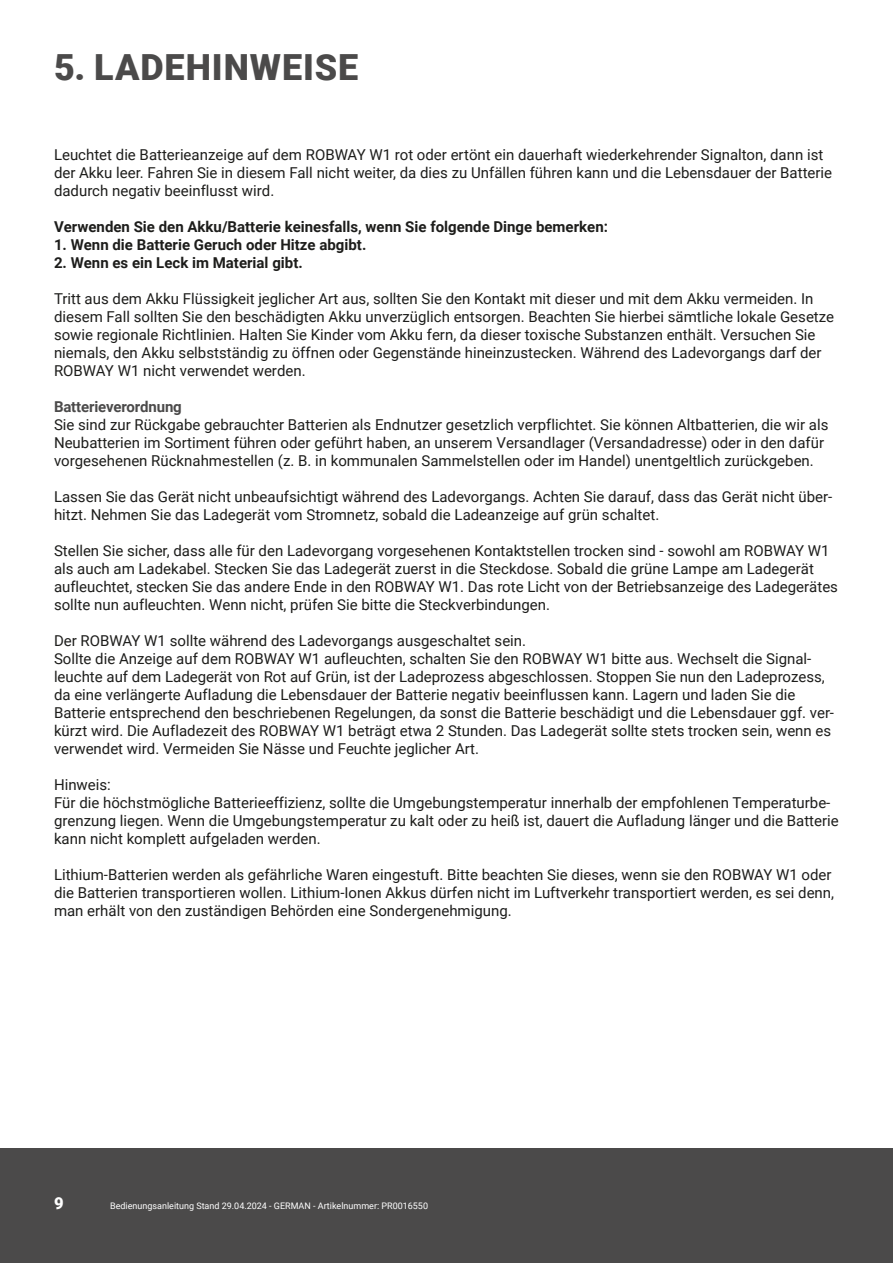
<style>
.page{position:relative;width:893px;height:1263px;background:#fff}
.page>*{position:absolute;margin:0;border:0;box-sizing:border-box;transform-origin:0 0}
.Große_Headline{font:900 36px "Roboto";letter-spacing:.025em;color:#4b4a4a}
.t1{font:900 16.5px "Roboto";color:#fff}
.Fließtext{font:15px/18px "Roboto";color:#1d1d1b}
.Auszeichnungen_schwarz{font:700 15px "Roboto";color:#1d1d1b}
.Headlines_im_Fließtext{font:700 15px "Roboto";letter-spacing:-.01em;color:#4b4a4a}
.t2{font:9px "Roboto";color:#fff}
</style>
<div class="page">
<div style="left:0;top:1148px;width:893px;height:115px;background:#4b4a4a"></div>
<p class="Große_Headline" style="left:54px;top:42px;width:306px">5. LADEHINWEISE</p>
<p class="Fließtext" style="left:54px;top:145px;width:780px">Leuchtet die Batterieanzeige auf dem ROBWAY W1 rot oder ertönt ein dauerhaft wiederkehrender Signalton, dann ist der Akku leer. Fahren Sie in diesem Fall nicht weiter, da dies zu Unfällen führen kann und die Lebensdauer der Batterie dadurch negativ beeinflusst wird.</p>
<p class="Auszeichnungen_schwarz" style="left:54px;top:216px;width:555px">Verwenden Sie den Akku/Batterie keinesfalls, wenn Sie folgende Dinge bemerken:</p>
<p class="Auszeichnungen_schwarz" style="left:54px;top:234px;width:314px">1. Wenn die Batterie Geruch oder Hitze abgibt.</p>
<p class="Auszeichnungen_schwarz" style="left:54px;top:252px;width:250px">2. Wenn es ein Leck im Material gibt.</p>
<p class="Fließtext" style="left:54px;top:289px;width:782px">Tritt aus dem Akku Flüssigkeit jeglicher Art aus, sollten Sie den Kontakt mit dieser und mit dem Akku vermeiden. In diesem Fall sollten Sie den beschädigten Akku unverzüglich entsorgen. Beachten Sie hierbei sämtliche lokale Gesetze sowie regionale Richtlinien. Halten Sie Kinder vom Akku fern, da dieser toxische Substanzen enthält. Versuchen Sie niemals, den Akku selbstständig zu öffnen oder Gegenstände hineinzustecken. Während des Ladevorgangs darf der ROBWAY W1 nicht verwendet werden.</p>
<p class="Headlines_im_Fließtext" style="left:54px;top:396px;width:129px">Batterieverordnung</p>
<p class="Fließtext" style="left:54px;top:415px;width:776px">Sie sind zur Rückgabe gebrauchter Batterien als Endnutzer gesetzlich verpflichtet. Sie können Altbatterien, die wir als<br>Neubatterien im Sortiment führen oder geführt haben, an unserem Versandlager (Versandadresse) oder in den dafür vorgesehenen Rücknahmestellen (z. B. in kommunalen Sammelstellen oder im Handel) unentgeltlich zurückgeben.</p>
<p class="Fließtext" style="left:54px;top:487px;width:780px">Lassen Sie das Gerät nicht unbeaufsichtigt während des Ladevorgangs. Achten Sie darauf, dass das Gerät nicht über&shy;hitzt. Nehmen Sie das Ladegerät vom Stromnetz, sobald die Ladeanzeige auf grün schaltet.</p>
<p class="Fließtext" style="left:54px;top:541px;width:785px">Stellen Sie sicher, dass alle für den Ladevorgang vorgesehenen Kontaktstellen trocken sind - sowohl am ROBWAY W1 als auch am Ladekabel. Stecken Sie das Ladegerät zuerst in die Steckdose. Sobald die grüne Lampe am Ladegerät aufleuchtet, stecken Sie das andere Ende in den ROBWAY W1. Das rote Licht von der Betriebsanzeige des Ladegerätes sollte nun aufleuchten. Wenn nicht, prüfen Sie bitte die Steckverbindungen.</p>
<p class="Fließtext" style="left:54px;top:631px;width:474px">Der ROBWAY W1 sollte während des Ladevorgangs ausgeschaltet sein.</p>
<p class="Fließtext" style="left:54px;top:649px;width:782px">Sollte die Anzeige auf dem ROBWAY W1 aufleuchten, schalten Sie den ROBWAY W1 bitte aus. Wechselt die Signal&shy;leuchte auf dem Ladegerät von Rot auf Grün, ist der Ladeprozess abgeschlossen. Stoppen Sie nun den Ladeprozess, da eine verlängerte Aufladung die Lebensdauer der Batterie negativ beeinflussen kann. Lagern und laden Sie die Batterie entsprechend den beschriebenen Regelungen, da sonst die Batterie beschädigt und die Lebensdauer ggf. ver&shy;kürzt wird. Die Aufladezeit des ROBWAY W1 beträgt etwa 2 Stunden. Das Ladegerät sollte stets trocken sein, wenn es verwendet wird. Vermeiden Sie Nässe und Feuchte jeglicher Art.</p>
<p class="Fließtext" style="left:54px;top:775px;width:58px">Hinweis:</p>
<p class="Fließtext" style="left:54px;top:793px;width:786px">Für die höchstmögliche Batterieeffizienz, sollte die Umgebungstemperatur innerhalb der empfohlenen Temperaturbe&shy;grenzung liegen. Wenn die Umgebungstemperatur zu kalt oder zu heiß ist, dauert die Aufladung länger und die Batterie kann nicht komplett aufgeladen werden.</p>
<p class="Fließtext" style="left:54px;top:865px;width:782px">Lithium-Batterien werden als gefährliche Waren eingestuft. Bitte beachten Sie dieses, wenn sie den ROBWAY W1 oder die Batterien transportieren wollen. Lithium-Ionen Akkus dürfen nicht im Luftverkehr transportiert werden, es sei denn, man erhält von den zuständigen Behörden eine Sondergenehmigung.</p>
<p class="t1" style="left:54px;top:1191px;width:11px">9</p>
<p class="t2" style="left:110px;top:1199px;width:319px">Bedienungsanleitung Stand 29.04.2024 - GERMAN - Artikelnummer: PR0016550</p>
</div>
